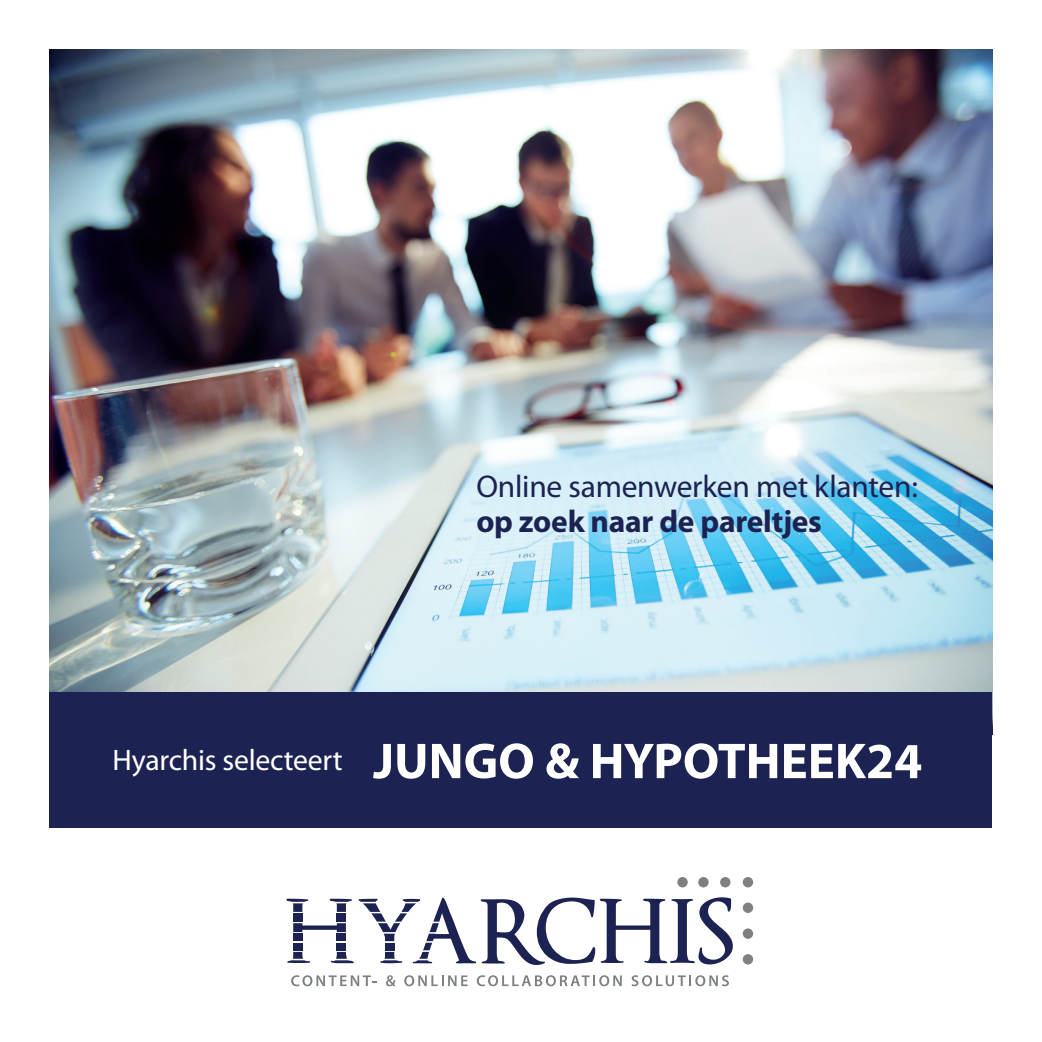
<style>
.page{position:relative;width:1042px;height:1042px;background:#fff}
.page>*{position:absolute;margin:0;border:0;box-sizing:border-box;transform-origin:0 0}
.t1{font:31.5px "Myriad Pro";letter-spacing:-.01em;color:#1c2252}
.t2{font:700 31.5px "Myriad Pro";letter-spacing:-.01em;color:#1c2252}
.t3{font:29.75px "Myriad Pro";letter-spacing:-.01em;color:#fff}
.s1{font-weight:700;font-size:50.75px}
</style>
<div class="page">
<img style="left:50px;top:50px;width:942px;height:643px">
<div style="left:50px;top:693px;width:942px;height:135px;background:#1c2252"></div>
<svg style="left:286px;top:897px;width:447px;height:68px"></svg>
<div style="left:743px;top:928px;width:10px;height:11px;background:#7d8182;border-radius:50%"></div>
<div style="left:743px;top:902px;width:10px;height:11px;background:#7d8182;border-radius:50%"></div>
<div style="left:743px;top:954px;width:10px;height:10px;background:#7d8182;border-radius:50%"></div>
<div style="left:743px;top:877px;width:10px;height:10px;background:#7d8182;border-radius:50%"></div>
<div style="left:720px;top:877px;width:10px;height:10px;background:#7d8182;border-radius:50%"></div>
<div style="left:698px;top:877px;width:10px;height:10px;background:#7d8182;border-radius:50%"></div>
<div style="left:677px;top:877px;width:11px;height:10px;background:#7d8182;border-radius:50%"></div>
<svg style="left:291px;top:975px;width:86px;height:11px"></svg>
<svg style="left:386px;top:975px;width:10px;height:11px"></svg>
<svg style="left:404px;top:975px;width:64px;height:11px"></svg>
<svg style="left:477px;top:975px;width:145px;height:11px"></svg>
<svg style="left:631px;top:975px;width:98px;height:11px"></svg>
<p class="t1" style="left:476px;top:467px;width:443px">Online samenwerken met klanten:</p>
<p class="t2" style="left:476px;top:501px;width:347px">op zoek naar de pareltjes</p>
<p class="t3" style="left:112px;top:741px;width:811px">Hyarchis selecteert <span class="s1">JUNGO &amp; HYPOTHEEK24</span></p>
</div>
